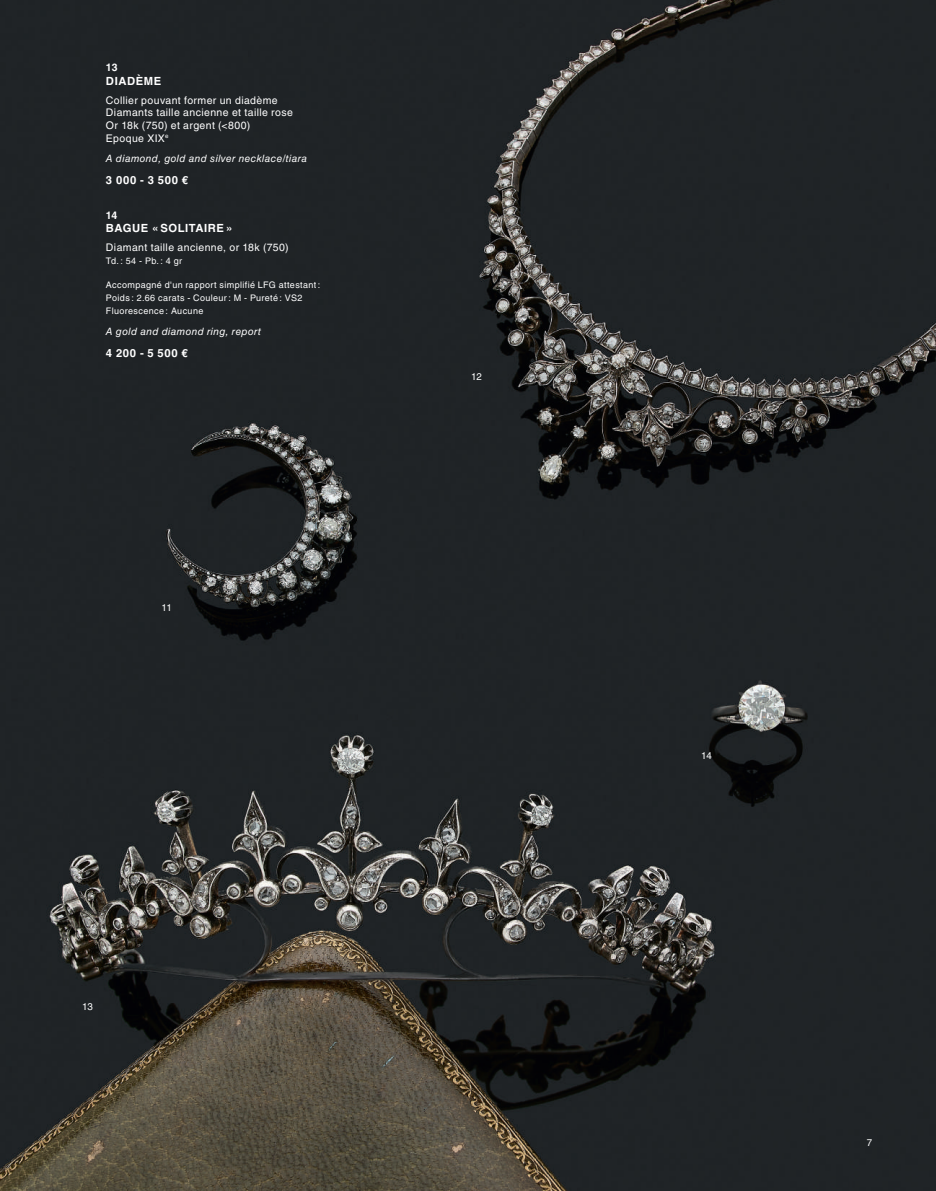
<style>
.page{position:relative;width:936px;height:1191px;background:#fff}
.page>*{position:absolute;margin:0;border:0;box-sizing:border-box;transform-origin:0 0}
.t1{font:700 11.25px "Helvetica LT Std";letter-spacing:.05em;color:#fff}
.t2{font:10.5px/12.6px "Helvetica LT Std";letter-spacing:.035em;color:#fff}
.t3{font:700 10.5px "Helvetica LT Std";color:#fff}
.t4{font:italic 10.2px "Helvetica LT Std";letter-spacing:.035em;color:#fff}
.t5{font:9.75px "Helvetica LT Std";letter-spacing:-.01em;color:#fff}
.t6{font:9px/12.9px "Helvetica LT Std";letter-spacing:.04em;color:#fff}
</style>
<div class="page">
<img style="left:0;top:0;width:935px;height:1191px">
<p class="t3" style="left:106px;top:61px;width:13px">13</p>
<p class="t1" style="left:106px;top:74px;width:57px">DIADÈME</p>
<p class="t2" style="left:106px;top:94px;width:188px">Collier pouvant former un diadème<br>Diamants taille ancienne et taille rose<br>Or 18k (750) et argent (&lt;800)<br>Epoque XIX<sup>e</sup></p>
<p class="t4" style="left:106px;top:153px;width:203px">A diamond, gold and silver necklace/tiara</p>
<p class="t1" style="left:106px;top:173px;width:84px">3 000 - 3 500 €</p>
<p class="t3" style="left:106px;top:209px;width:13px">14</p>
<p class="t1" style="left:106px;top:222px;width:128px">BAGUE « SOLITAIRE »</p>
<p class="t2" style="left:106px;top:241px;width:184px">Diamant taille ancienne, or 18k (750)</p>
<p class="t6" style="left:106px;top:255px;width:78px">Td. : 54 - Pb. : 4 gr</p>
<p class="t6" style="left:106px;top:278px;width:216px">Accompagné d'un rapport simplifié LFG attestant :<br>Poids : 2.66 carats - Couleur: M - Pureté : VS2<br>Fluorescence : Aucune</p>
<p class="t4" style="left:106px;top:325px;width:156px">A gold and diamond ring, report</p>
<p class="t1" style="left:106px;top:346px;width:83px">4 200 - 5 500 €</p>
<p class="t5" style="left:161px;top:602px;width:12px">11</p>
<p class="t5" style="left:471px;top:370px;width:12px">12</p>
<p class="t5" style="left:82px;top:1000px;width:12px">13</p>
<p class="t5" style="left:701px;top:750px;width:12px">14</p>
<p class="t5" style="left:866px;top:1137px;width:7px">7</p>
</div>
